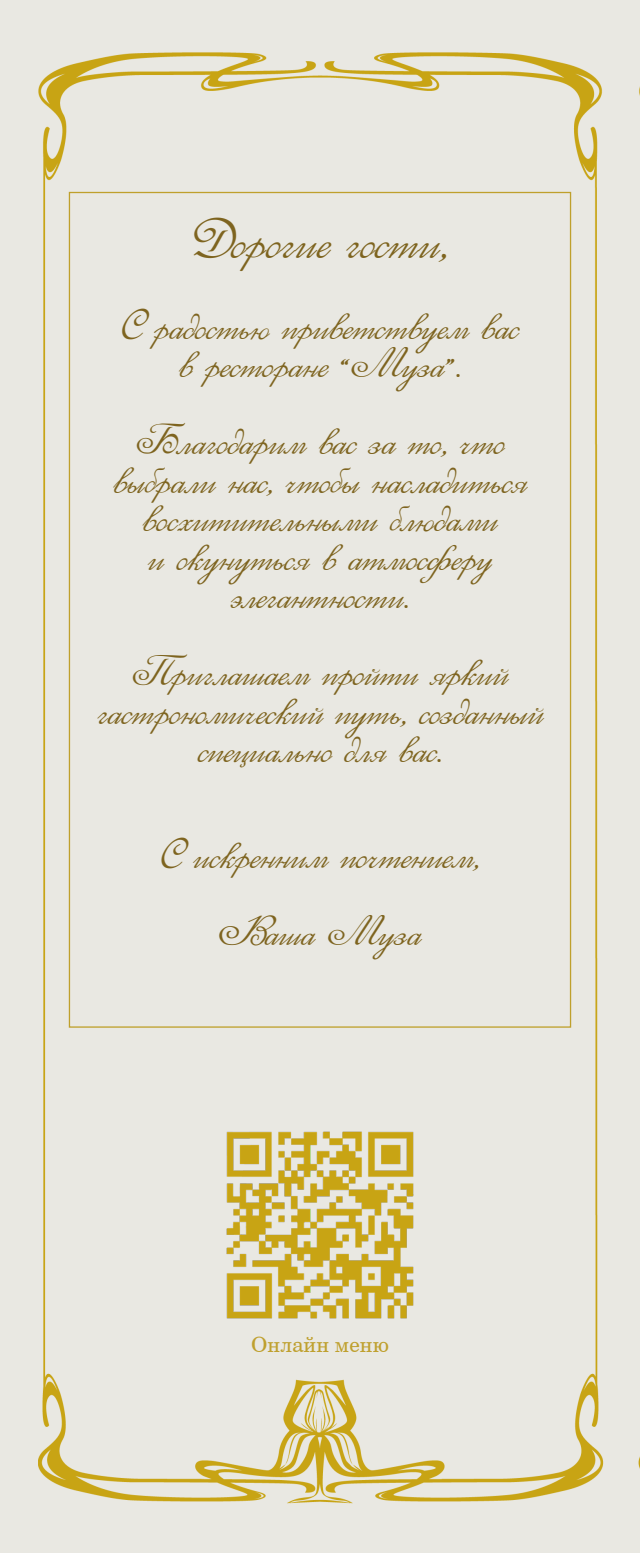
<style>
.page{position:relative;width:640px;height:1553px;background:#e9e8e2}
.page>*{position:absolute;margin:0;border:0;box-sizing:border-box;transform-origin:0 0}
.t1{font:42px "Elzevir";color:#7e641f}
.t2{font:31.5px/38.5px "Elzevir";color:#7e641f;text-align:center}
.t3{font:21px "Century Schlbk Cyrillic BT";letter-spacing:.01em;color:#bfa02e}
</style>
<div class="page">
<img style="left:39px;top:52px;width:565px;height:1452px">
<img style="left:227px;top:1131px;width:186px;height:187px">
<p class="t1" style="left:192px;top:216px;width:257px">Дорогие гости,</p>
<p class="t2" style="left:121px;top:311px;width:399px">С радостью приветствуем вас</p>
<p class="t2" style="left:179px;top:349px;width:284px">в ресторане “Муза”.</p>
<p class="t2" style="left:135px;top:426px;width:371px">Благодарим вас за то, что</p>
<p class="t2" style="left:113px;top:465px;width:416px">выбрали нас, чтобы насладиться</p>
<p class="t2" style="left:142px;top:503px;width:357px">восхитительными блюдами</p>
<p class="t2" style="left:148px;top:542px;width:346px">и окунуться в атмосферу</p>
<p class="t2" style="left:230px;top:580px;width:181px">элегантности.</p>
<p class="t2" style="left:132px;top:657px;width:377px">Приглашаем пройти яркий</p>
<p class="t2" style="left:97px;top:696px;width:447px">гастрономический путь, созданный специально для вас.</p>
<p class="t2" style="left:160px;top:839px;width:321px">С искренним почтением,</p>
<p class="t2" style="left:219px;top:916px;width:203px">Ваша Муза</p>
<p class="t3" style="left:251px;top:1331px;width:139px">Онлайн меню</p>
</div>
